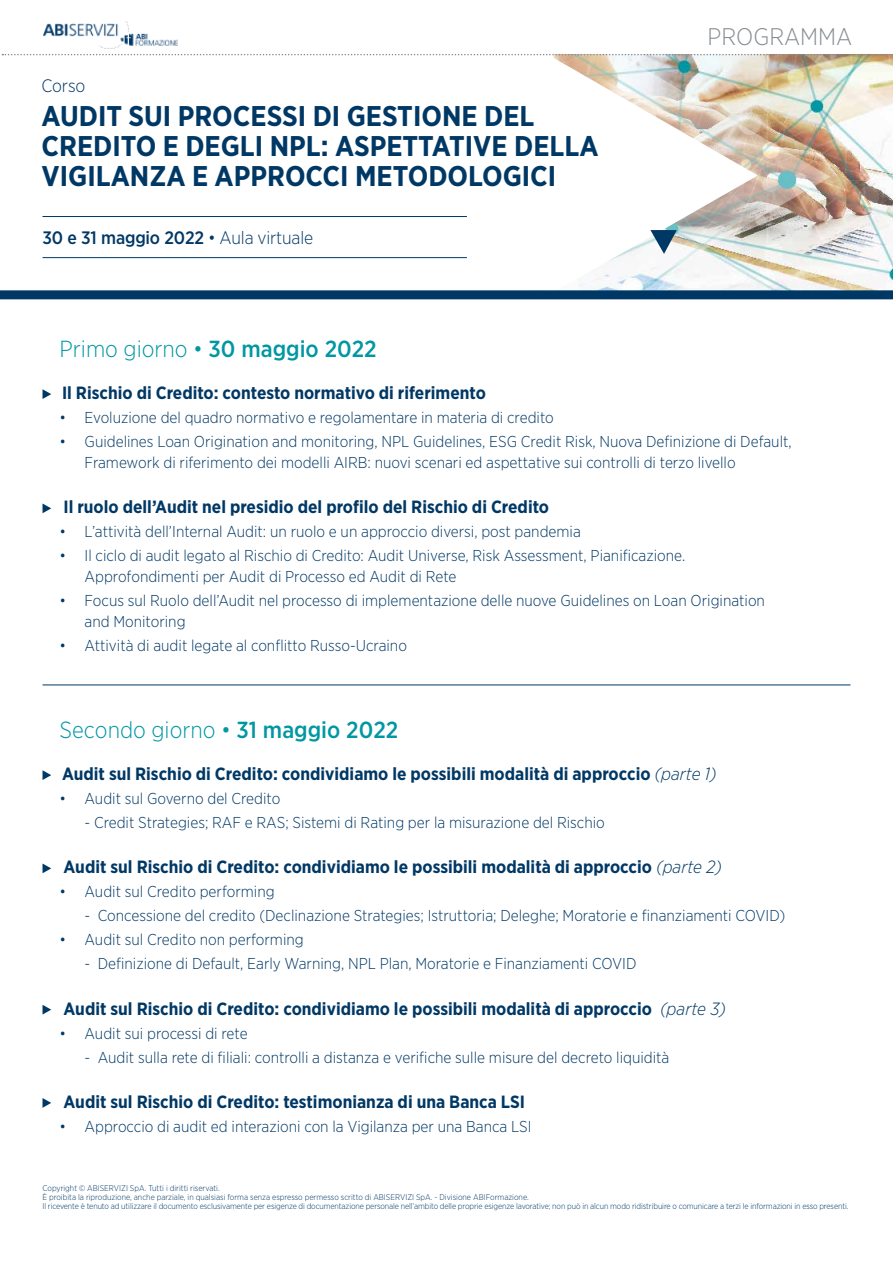
<style>
.page{position:relative;width:893px;height:1263px;background:#fff}
.page>*{position:absolute;margin:0;border:0;box-sizing:border-box;transform-origin:0 0}
.t1{font:700 28.5px/30px "Gotham Narrow";color:#003865}
.t2{font:300 24px "Gotham Narrow";color:#878d91}
.t3{font:300 23.25px "Gotham Narrow";color:#0097a3}
.t4{font:500 18px "Gotham Narrow";letter-spacing:-.01em;color:#003865}
.t5{font:300 18px "Gotham Narrow";letter-spacing:-.01em;color:#003865}
.t6{font:700 17.7px "Gotham Narrow";color:#003865}
.t7{font:300 15.75px/21px "Gotham Narrow";color:#003865}
.t8{font:300 8.25px/9px "Gotham Narrow";letter-spacing:-.01em;color:#003865}
.s1{font-weight:300}
.s2{font-weight:500}
.s3{font-weight:300;font-style:italic}
</style>
<div class="page">
<img style="left:831px;top:55px;width:62px;height:235px">
<svg style="left:272px;top:55px;width:559px;height:245px"></svg>
<img style="left:44px;top:21px;width:133px;height:27px">
<svg style="left:2px;top:54px;width:891px;height:1px"></svg>
<div style="left:0;top:290px;width:893px;height:9px;background:#003865"></div>
<svg style="left:650px;top:230px;width:27px;height:24px"></svg>
<hr style="left:43px;top:216px;width:424px;height:1px;background:#003865">
<hr style="left:43px;top:685px;width:807px;height:1px;background:#003865">
<hr style="left:43px;top:257px;width:424px;height:1px;background:#003865">
<svg style="left:43px;top:389px;width:8px;height:10px"></svg>
<svg style="left:43px;top:503px;width:8px;height:10px"></svg>
<svg style="left:43px;top:770px;width:8px;height:10px"></svg>
<svg style="left:43px;top:863px;width:8px;height:10px"></svg>
<svg style="left:43px;top:1005px;width:8px;height:9px"></svg>
<svg style="left:43px;top:1098px;width:8px;height:10px"></svg>
<p class="t5" style="left:41px;top:75px;width:45px">Corso</p>
<h1 class="t1" style="left:42px;top:101px;width:559px">AUDIT SUI PROCESSI DI GESTIONE DEL<br>CREDITO E DEGLI NPL: ASPETTATIVE DELLA<br>VIGILANZA E APPROCCI METODOLOGICI</h1>
<p class="t4" style="left:43px;top:226px;width:272px">30 e 31 maggio 2022 <span class="s1">• Aula virtuale</span></p>
<h2 class="t2" style="left:708px;top:22px;width:146px">PROGRAMMA</h2>
<h3 class="t3" style="left:60px;top:334px;width:319px">Primo giorno • <span class="s2">30 maggio 2022</span></h3>
<p class="t6" style="left:62px;top:381px;width:425px">Il Rischio di Credito: contesto normativo di riferimento</p>
<p class="t7" style="left:60px;top:407px;width:496px">• Evoluzione del quadro normativo e regolamentare in materia di credito</p>
<p class="t7" style="left:85px;top:431px;width:709px;text-indent:-25px">• Guidelines Loan Origination and monitoring, NPL Guidelines, ESG Credit Risk, Nuova Definizione di Default,<br>Framework di riferimento dei modelli AIRB: nuovi scenari ed aspettative sui controlli di terzo livello</p>
<p class="t6" style="left:64px;top:496px;width:487px">Il ruolo dell’Audit nel presidio del profilo del Rischio di Credito</p>
<p class="t7" style="left:60px;top:521px;width:523px">• L’attività dell’Internal Audit: un ruolo e un approccio diversi, post pandemia</p>
<p class="t7" style="left:85px;top:545px;width:602px;text-indent:-25px">• Il ciclo di audit legato al Rischio di Credito: Audit Universe, Risk Assessment, Pianificazione.<br>Approfondimenti per Audit di Processo ed Audit di Rete</p>
<p class="t7" style="left:85px;top:590px;width:682px;text-indent:-25px">• Focus sul Ruolo dell’Audit nel processo di implementazione delle nuove Guidelines on Loan Origination and Monitoring</p>
<p class="t7" style="left:60px;top:635px;width:349px">• Attività di audit legate al conflitto Russo-Ucraino</p>
<h3 class="t3" style="left:60px;top:715px;width:340px">Secondo giorno • <span class="s2">31 maggio 2022</span></h3>
<p class="t6" style="left:62px;top:762px;width:656px">Audit sul Rischio di Credito: condividiamo le possibili modalità di approccio <span class="s3">(parte 1)</span></p>
<p class="t7" style="left:60px;top:788px;width:222px">• Audit sul Governo del Credito</p>
<p class="t7" style="left:85px;top:812px;width:522px">- Credit Strategies; RAF e RAS; Sistemi di Rating per la misurazione del Rischio</p>
<p class="t6" style="left:64px;top:856px;width:660px">Audit sul Rischio di Credito: condividiamo le possibili modalità di approccio <span class="s3">(parte 2)</span></p>
<p class="t7" style="left:60px;top:881px;width:217px">• Audit sul Credito performing</p>
<p class="t7" style="left:85px;top:905px;width:702px">- Concessione del credito (Declinazione Strategies; Istruttoria; Deleghe; Moratorie e finanziamenti COVID)</p>
<p class="t7" style="left:60px;top:929px;width:246px">• Audit sul Credito non performing</p>
<p class="t7" style="left:85px;top:953px;width:553px">- Definizione di Default, Early Warning, NPL Plan, Moratorie e Finanziamenti COVID</p>
<p class="t6" style="left:64px;top:997px;width:664px">Audit sul Rischio di Credito: condividiamo le possibili modalità di approccio <span class="s3">(parte 3)</span></p>
<p class="t7" style="left:60px;top:1022px;width:190px">• Audit sui processi di rete</p>
<p class="t7" style="left:85px;top:1046px;width:586px">- Audit sulla rete di filiali: controlli a distanza e verifiche sulle misure del decreto liquidità</p>
<p class="t6" style="left:64px;top:1090px;width:463px">Audit sul Rischio di Credito: testimonianza di una Banca LSI</p>
<p class="t7" style="left:60px;top:1115px;width:474px">• Approccio di audit ed interazioni con la Vigilanza per una Banca LSI</p>
<p class="t8" style="left:43px;top:1184px;width:807px">Copyright © ABISERVIZI SpA. Tutti i diritti riservati.<br>È proibita la riproduzione, anche parziale, in qualsiasi forma senza espresso permesso scritto di ABISERVIZI SpA. - Divisione ABIFormazione.<br>Il ricevente è tenuto ad utilizzare il documento esclusivamente per esigenze di documentazione personale nell’ambito delle proprie esigenze lavorative; non può in alcun modo ridistribuire o comunicare a terzi le informazioni in esso presenti.</p>
</div>
